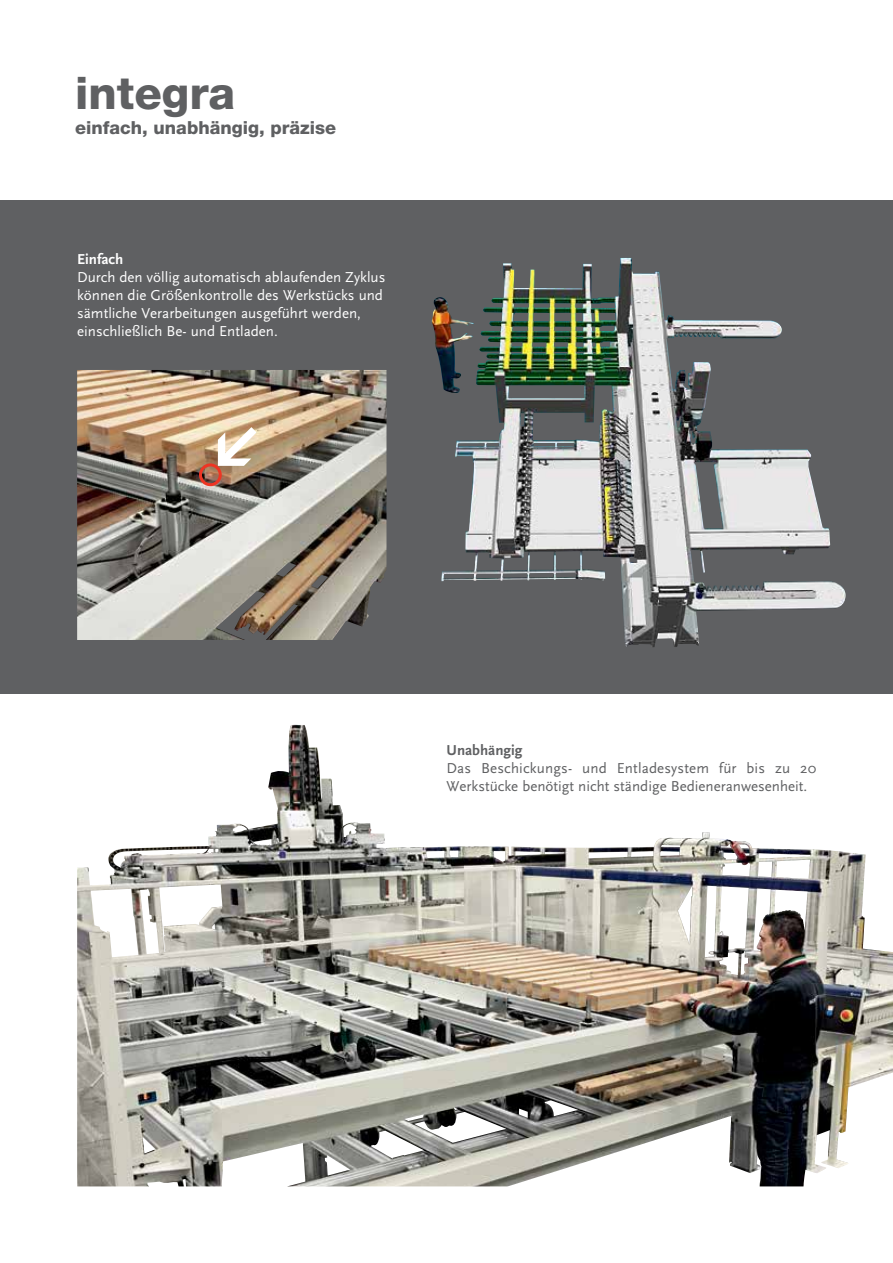
<style>
.page{position:relative;width:893px;height:1263px;background:#fff}
.page>*{position:absolute;margin:0;border:0;box-sizing:border-box;transform-origin:0 0}
.t1{font:800 45px "Helvetica Neue";color:#5f6062}
.t2{font:800 18px "Helvetica Neue";color:#5f6062}
.t3{font:15px/18px "Scala Sans";color:#fff}
.t4{font:15px/18px "Scala Sans";color:#5f6062}
.t5{font:700 15px "Scala Sans";color:#5f6062}
.t6{font:700 15px "Scala Sans";color:#fff}
</style>
<div class="page">
<div style="left:0;top:200px;width:893px;height:493px;background:#5f6062"></div>
<img style="left:441px;top:258px;width:405px;height:389px">
<img style="left:77px;top:370px;width:309px;height:270px">
<img style="left:77px;top:725px;width:816px;height:461px">
<svg style="left:218px;top:427px;width:39px;height:39px;background:#dfcfb9"></svg>
<div style="left:199px;top:463px;width:23px;height:23px;border:3px solid #ee3524;border-radius:50%"></div>
<h1 class="t1" style="left:75px;top:66px;width:162px">integra</h1>
<p class="t2" style="left:75px;top:117px;width:262px">einfach, unabhängig, präzise</p>
<p class="t6" style="left:77px;top:251px;width:48px">Einfach</p>
<p class="t3" style="left:77px;top:269px;width:310px">Durch den völlig automatisch ablaufenden Zyklus können die Größenkontrolle des Werkstücks und sämtliche Verarbeitungen ausgeführt werden, einschließlich Be- und Entladen.</p>
<p class="t5" style="left:446px;top:742px;width:77px">Unabhängig</p>
<p class="t4" style="left:446px;top:760px;width:371px">Das Beschickungs- und Entladesystem für bis zu 20<br>Werkstücke benötigt nicht ständige Bedieneranwesenheit.</p>
</div>
